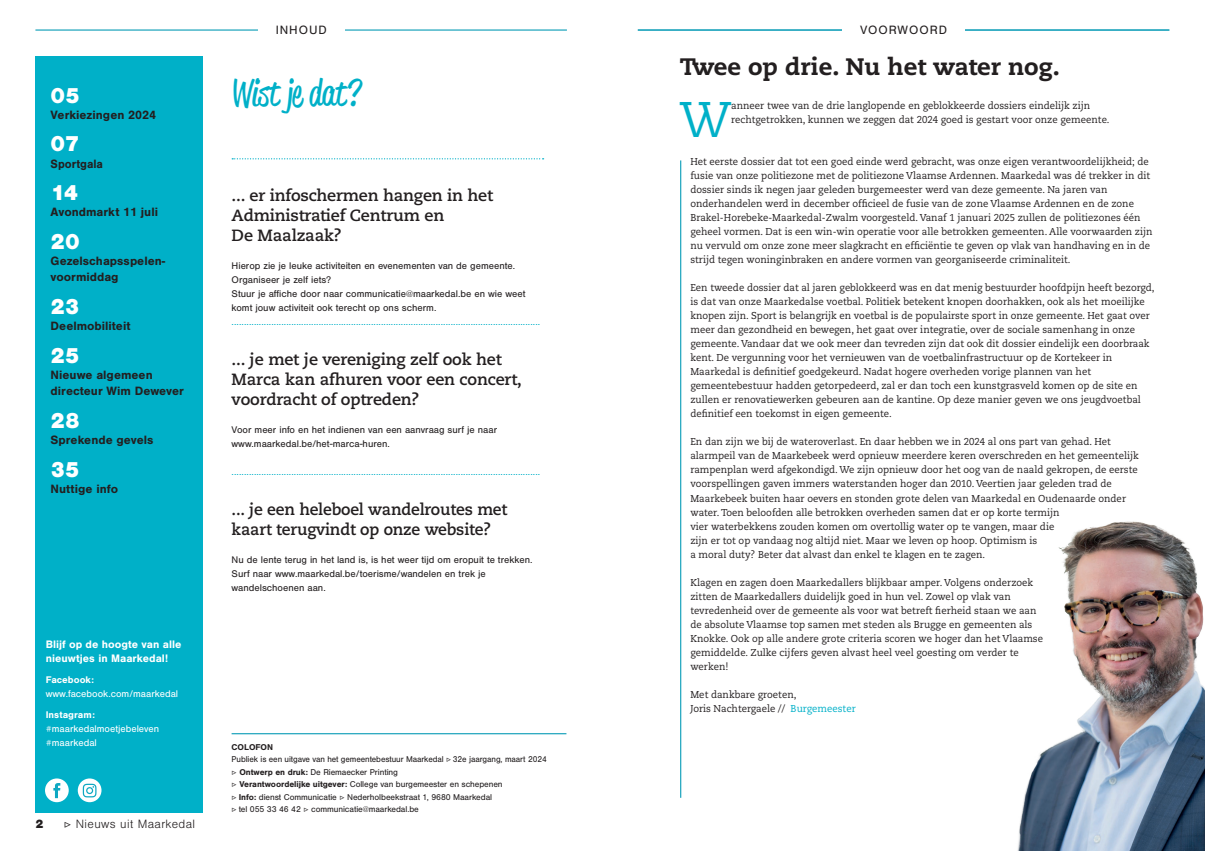
<style>
.page{position:relative;width:1205px;height:851px;background:#fff}
.page>*{position:absolute;margin:0;border:0;box-sizing:border-box;transform-origin:0 0}
.t1{font:50px "Caecilia LT Std";color:#00b0c8;scale:.96 1}
.t2{font:36.25px "Reklame Script";letter-spacing:-.005em;color:#00b0c8}
.t3{font:800 23.75px "Caecilia LT Std";color:#231f20}
.t4{font:900 22.5px "Nimbus San";letter-spacing:-.015em;color:#fff}
.t5{font:700 16.25px/20px "Caecilia LT Std";letter-spacing:-.01em;color:#231f20}
.t6{font:700 12.5px/16.2px "Nimbus San";color:#231f20}
.t7{font:300 12.5px "Nimbus San";letter-spacing:.03em;color:#231f20}
.t8{font:12.5px "Nimbus San";letter-spacing:.075em;color:#231f20}
.t9{font:700 12.5px "Nimbus San";color:#231f20;scale:.93 1}
.t10{font:900 12.5px "Nimbus San";color:#231f20}
.t11{font:700 11.25px/14px "Nimbus San";color:#fff}
.t12{font:10px/14px "Caecilia LT Std";color:#231f20;scale:.96 1}
.t13{font:10px/14px "Nimbus San";color:#231f20}
.t14{font:10px "Nimbus San";color:#00b0c8}
.t15{font:10px/14px "Nimbus San";color:#fff}
.t16{font:700 10px "Nimbus San";color:#fff}
.t17{font:8.75px/12.5px "Nimbus San";letter-spacing:-.01em;color:#231f20}
.s1{font-family:"Minion Pro";font-weight:500}
.s2{font-weight:700}
.s3{color:#00b0c8}
</style>
<div class="page">
<div style="left:35px;top:57px;width:168px;height:755px;background:#00b0c8"></div>
<img style="left:1018px;top:521px;width:187px;height:329px">
<hr style="left:35px;top:29px;width:532px;height:2px;background:#22a6be">
<div style="left:258px;top:25px;width:86px;height:19px;background:#fff"></div>
<hr style="left:232px;top:733px;width:334px;height:1px;background:#22a6be">
<svg style="left:232px;top:158px;width:312px;height:1px"></svg>
<hr style="left:638px;top:29px;width:531px;height:2px;background:#22a6be">
<div style="left:842px;top:25px;width:123px;height:19px;background:#fff"></div>
<div style="left:45px;top:778px;width:24px;height:24px;background:#fff;border-radius:50%"></div>
<svg style="left:53px;top:783px;width:7px;height:15px"></svg>
<svg style="left:78px;top:778px;width:23px;height:24px"></svg>
<svg style="left:83px;top:783px;width:13px;height:14px"></svg>
<hr style="left:680px;top:160px;width:1px;height:637px;background:#22a6be">
<h3 class="t4" style="left:51px;top:82px;width:31px">05</h3>
<p class="t6" style="left:51px;top:107px;width:107px">Verkiezingen 2024</p>
<h3 class="t4" style="left:51px;top:131px;width:30px">07</h3>
<p class="t9" style="left:51px;top:156px;width:58px">Sportgala</p>
<h3 class="t4" style="left:51px;top:180px;width:29px">14</h3>
<p class="t6" style="left:51px;top:204px;width:109px">Avondmarkt 11 juli</p>
<h3 class="t4" style="left:51px;top:228px;width:31px">20</h3>
<p class="t6" style="left:51px;top:253px;width:116px">Gezelschapsspelen&shy;voormiddag</p>
<h3 class="t4" style="left:51px;top:293px;width:30px">23</h3>
<p class="t6" style="left:51px;top:318px;width:81px">Deelmobiliteit</p>
<h3 class="t4" style="left:51px;top:342px;width:31px">25</h3>
<p class="t6" style="left:51px;top:367px;width:135px">Nieuwe algemeen directeur Wim Dewever</p>
<h3 class="t4" style="left:51px;top:407px;width:31px">28</h3>
<p class="t6" style="left:51px;top:432px;width:104px">Sprekende gevels</p>
<h3 class="t4" style="left:51px;top:456px;width:31px">35</h3>
<p class="t6" style="left:51px;top:480px;width:69px">Nuttige info</p>
<p class="t11" style="left:46px;top:636px;width:137px">Blijf op de hoogte van alle nieuwtjes in Maarkedal!</p>
<p class="t16" style="left:46px;top:673px;width:50px">Facebook:</p>
<p class="t15" style="left:46px;top:686px;width:134px">www.facebook.com/maarkedal</p>
<p class="t16" style="left:46px;top:708px;width:51px">Instagram:</p>
<p class="t15" style="left:46px;top:721px;width:115px">#maarkedalmoetjebeleven #maarkedal</p>
<p class="t10" style="left:35px;top:817px;width:10px">2</p>
<p class="t7" style="left:64px;top:817px;width:133px"><span class="s1">▷</span> Nieuws uit Maarkedal</p>
<p class="t8" style="left:276px;top:23px;width:53px">INHOUD</p>
<h2 class="t2" style="left:231px;top:68px;width:131px">Wist je dat?</h2>
<h3 class="t5" style="left:232px;top:185px;width:263px">... er infoschermen hangen in het<br>Administratief Centrum en<br>De Maalzaak?</h3>
<p class="t13" style="left:232px;top:258px;width:295px">Hierop zie je leuke activiteiten en evenementen van de gemeente.<br>Organiseer je zelf iets?<br>Stuur je affiche door naar communicatie@maarkedal.be en wie weet komt jouw activiteit ook terecht op ons scherm.</p>
<p class="t14" style="left:232px;top:316px;width:310px">............................................................................................................................</p>
<h3 class="t5" style="left:232px;top:349px;width:292px">... je met je vereniging zelf ook het<br>Marca kan afhuren voor een concert, voordracht of optreden?</h3>
<p class="t13" style="left:232px;top:422px;width:267px">Voor meer info en het indienen van een aanvraag surf je naar www.maarkedal.be/het-marca-huren.</p>
<p class="t14" style="left:232px;top:466px;width:310px">............................................................................................................................</p>
<h3 class="t5" style="left:232px;top:499px;width:277px">... je een heleboel wandelroutes met kaart terugvindt op onze website?</h3>
<p class="t13" style="left:232px;top:552px;width:302px">Nu de lente terug in het land is, is het weer tijd om eropuit te trekken.<br>Surf naar www.maarkedal.be/toerisme/wandelen en trek je wandelschoenen aan.</p>
<p class="t17" style="left:232px;top:740px;width:317px"><span class="s2">COLOFON<br></span>Publiek is een uitgave van het gemeentebestuur Maarkedal <span class="s1">▷</span> 32e jaargang, maart 2024 <span class="s1">▷</span> <span class="s2">Ontwerp en druk:</span> De Riemaecker Printing<br><span class="s1">▷</span> <span class="s2">Verantwoordelijke uitgever:</span> College van burgemeester en schepenen<br><span class="s1">▷</span> <span class="s2">Info:</span> dienst Communicatie <span class="s1">▷</span> Nederholbeekstraat 1, 9680 Maarkedal<br><span class="s1">▷</span> tel 055 33 46 42 <span class="s1">▷</span> communicatie@maarkedal.be</p>
<p class="t8" style="left:860px;top:23px;width:89px">VOORWOORD</p>
<h3 class="t3" style="left:680px;top:52px;width:382px">Twee op drie. Nu het water nog.</h3>
<h1 class="t1" style="left:680px;top:91px;width:55px">W</h1>
<p class="t12" style="left:731px;top:99px;width:395px">anneer twee van de drie langlopende en geblokkeerde dossiers eindelijk zijn rechtgetrokken, kunnen we zeggen dat 2024 goed is gestart voor onze gemeente.</p>
<p class="t12" style="left:690px;top:155px;width:483px">Het eerste dossier dat tot een goed einde werd gebracht, was onze eigen verantwoordelijkheid; de fusie van onze politiezone met de politiezone Vlaamse Ardennen. Maarkedal was dé trekker in dit dossier sinds ik negen jaar geleden burgemeester werd van deze gemeente. Na jaren van onderhandelen werd in december officieel de fusie van de zone Vlaamse Ardennen en de zone Brakel-Horebeke-Maarkedal-Zwalm voorgesteld. Vanaf 1 januari 2025 zullen de politiezones één geheel vormen. Dat is een win-win operatie voor alle betrokken gemeenten. Alle voorwaarden zijn nu vervuld om onze zone meer slagkracht en efficiëntie te geven op vlak van handhaving en in de strijd tegen woninginbraken en andere vormen van georganiseerde criminaliteit.</p>
<p class="t12" style="left:690px;top:281px;width:485px">Een tweede dossier dat al jaren geblokkeerd was en dat menig bestuurder hoofdpijn heeft bezorgd, is dat van onze Maarkedalse voetbal. Politiek betekent knopen doorhakken, ook als het moeilijke knopen zijn. Sport is belangrijk en voetbal is de populairste sport in onze gemeente. Het gaat over meer dan gezondheid en bewegen, het gaat over integratie, over de sociale samenhang in onze gemeente. Vandaar dat we ook meer dan tevreden zijn dat ook dit dossier eindelijk een doorbraak kent. De vergunning voor het vernieuwen van de voetbalinfrastructuur op de Kortekeer in Maarkedal is definitief goedgekeurd. Nadat hogere overheden vorige plannen van het gemeentebestuur hadden getorpedeerd, zal er dan toch een kunstgrasveld komen op de site en zullen er renovatiewerken gebeuren aan de kantine. Op deze manier geven we ons jeugdvoetbal definitief een toekomst in eigen gemeente.</p>
<p class="t12" style="left:690px;top:435px;width:468px">En dan zijn we bij de wateroverlast. En daar hebben we in 2024 al ons part van gehad. Het alarmpeil van de Maarkebeek werd opnieuw meerdere keren overschreden en het gemeentelijk rampenplan werd afgekondigd. We zijn opnieuw door het oog van de naald gekropen, de eerste voorspellingen gaven immers waterstanden hoger dan 2010. Veertien jaar geleden trad de Maarkebeek buiten haar oevers en stonden grote delen van Maarkedal en Oudenaarde onder water. Toen beloofden alle betrokken overheden samen dat er op korte termijn<br>vier waterbekkens zouden komen om overtollig water op te vangen, maar die<br>zijn er tot op vandaag nog altijd niet. Maar we leven op hoop. Optimism is<br>a moral duty? Beter dat alvast dan enkel te klagen en te zagen.</p>
<p class="t12" style="left:690px;top:575px;width:369px">Klagen en zagen doen Maarkedallers blijkbaar amper. Volgens onderzoek zitten de Maarkedallers duidelijk goed in hun vel. Zowel op vlak van tevredenheid over de gemeente als voor wat betreft fierheid staan we aan de absolute Vlaamse top samen met steden als Brugge en gemeenten als Knokke. Ook op alle andere grote criteria scoren we hoger dan het Vlaamse gemiddelde. Zulke cijfers geven alvast heel veel goesting om verder te werken!</p>
<p class="t12" style="left:690px;top:687px;width:174px">Met dankbare groeten,<br>Joris Nachtergaele // <span class="s3">Burgemeester</span></p>
</div>
